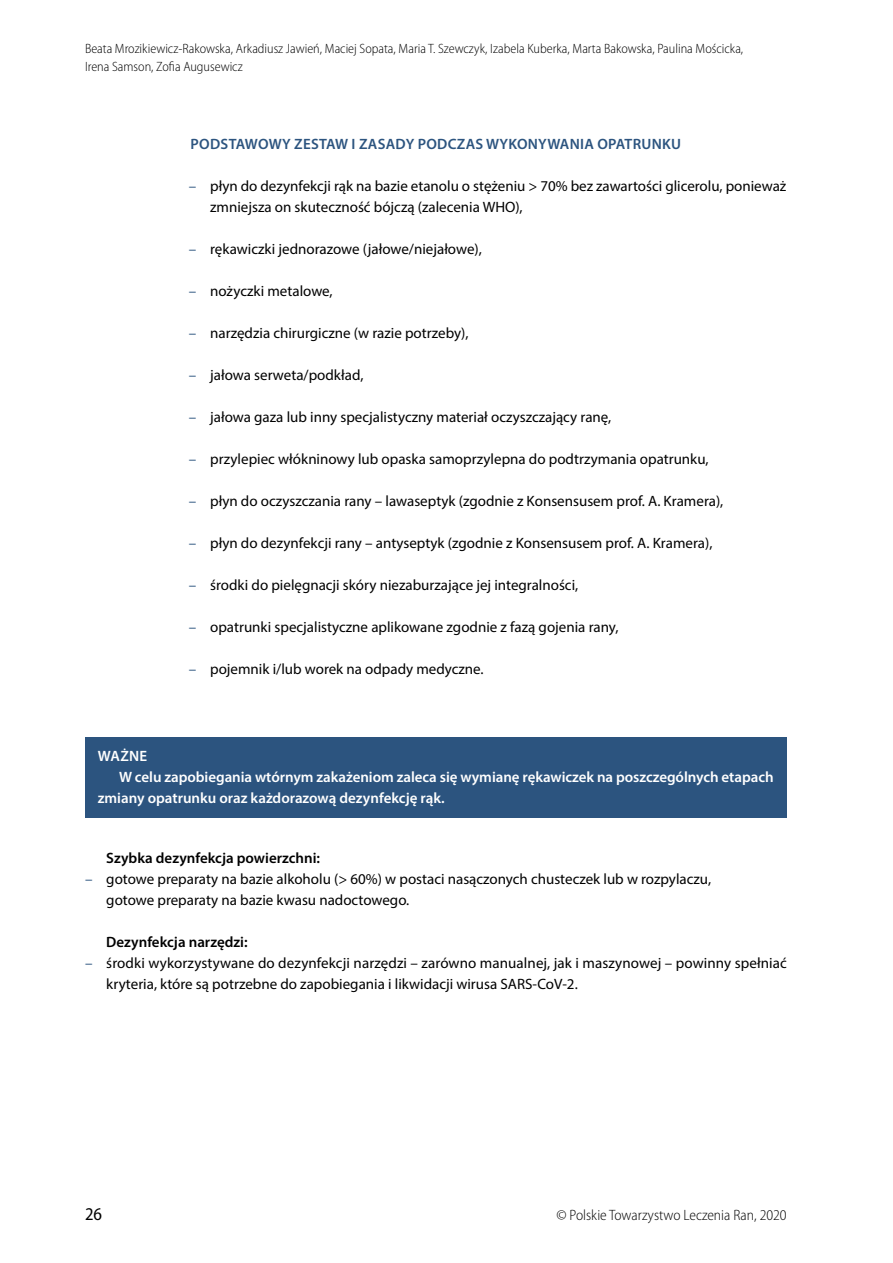
<style>
.page{position:relative;width:893px;height:1263px;background:#fff}
.page>*{position:absolute;margin:0;border:0;box-sizing:border-box;transform-origin:0 0}
.t1{font:semi-condensed 18px "Myriad Pro";color:#000}
.t2{font:15px/21px "Myriad Pro";color:#000}
.t3{font:600 15px "Myriad Pro";letter-spacing:-.005em;color:#fff}
.t4{font:600 15px "Myriad Pro";letter-spacing:.02em;color:#2c547f}
.t5{font:600 15px "Myriad Pro";color:#000}
.t6{font:300 semi-condensed 15px "Myriad Pro";color:#000}
.t7{font:300 semi-condensed 13.5px/18px "Myriad Pro";color:#000}
.s1{color:#2c547f}
</style>
<div class="page">
<div style="left:85px;top:737px;width:702px;height:81px;background:#2c547f"></div>
<p class="t7" style="left:85px;top:39px;width:660px">Beata Mrozikiewicz-Rakowska, Arkadiusz Jawień, Maciej Sopata, Maria T. Szewczyk, Izabela Kuberka, Marta Bakowska, Paulina Mościcka,<br>Irena Samson, Zofia Augusewicz</p>
<p class="t4" style="left:191px;top:134px;width:490px">Podstawowy zestaw i zasady podczas wykonywania opatrunku</p>
<p class="t2" style="left:210px;top:175px;width:578px;text-indent:-21px"><span class="s1">–</span> płyn do dezynfekcji rąk na bazie etanolu o stężeniu &gt; 70% bez zawartości glicerolu, ponieważ zmniejsza on skuteczność bójczą (zalecenia WHO),</p>
<p class="t2" style="left:189px;top:238px;width:294px"><span class="s1">–</span> rękawiczki jednorazowe (jałowe/niejałowe),</p>
<p class="t2" style="left:189px;top:280px;width:145px"><span class="s1">–</span> nożyczki metalowe,</p>
<p class="t2" style="left:189px;top:322px;width:281px"><span class="s1">–</span> narzędzia chirurgiczne (w razie potrzeby),</p>
<p class="t2" style="left:189px;top:364px;width:176px"><span class="s1">–</span> jałowa serweta/podkład,</p>
<p class="t2" style="left:189px;top:406px;width:424px"><span class="s1">–</span> jałowa gaza lub inny specjalistyczny materiał oczyszczający ranę,</p>
<p class="t2" style="left:189px;top:448px;width:521px"><span class="s1">–</span> przylepiec włókninowy lub opaska samoprzylepna do podtrzymania opatrunku,</p>
<p class="t2" style="left:189px;top:490px;width:536px"><span class="s1">–</span> płyn do oczyszczania rany – lawaseptyk (zgodnie z Konsensusem prof. A. Kramera),</p>
<p class="t2" style="left:189px;top:532px;width:525px"><span class="s1">–</span> płyn do dezynfekcji rany – antyseptyk (zgodnie z Konsensusem prof. A. Kramera),</p>
<p class="t2" style="left:189px;top:574px;width:391px"><span class="s1">–</span> środki do pielęgnacji skóry niezaburzające jej integralności,</p>
<p class="t2" style="left:189px;top:616px;width:431px"><span class="s1">–</span> opatrunki specjalistyczne aplikowane zgodnie z fazą gojenia rany,</p>
<p class="t2" style="left:189px;top:658px;width:296px"><span class="s1">–</span> pojemnik i/lub worek na odpady medyczne.</p>
<p class="t3" style="left:98px;top:747px;width:51px">Ważne</p>
<p class="t3" style="left:119px;top:768px;width:656px">W celu zapobiegania wtórnym zakażeniom zaleca się wymianę rękawiczek na poszczególnych etapach</p>
<p class="t3" style="left:98px;top:789px;width:348px">zmiany opatrunku oraz każdorazową dezynfekcję rąk.</p>
<p class="t5" style="left:106px;top:848px;width:215px">Szybka dezynfekcja powierzchni:</p>
<p class="t2" style="left:106px;top:868px;width:606px;text-indent:-21px"><span class="s1">–</span> gotowe preparaty na bazie alkoholu (&gt; 60%) w postaci nasączonych chusteczek lub w rozpylaczu, gotowe preparaty na bazie kwasu nadoctowego.</p>
<p class="t5" style="left:106px;top:932px;width:143px">Dezynfekcja narzędzi:</p>
<p class="t2" style="left:106px;top:952px;width:682px;text-indent:-21px"><span class="s1">–</span> środki wykorzystywane do dezynfekcji narzędzi – zarówno manualnej, jak i maszynowej – powinny spełniać kryteria, które są potrzebne do zapobiegania i likwidacji wirusa SARS-CoV-2.</p>
<p class="t1" style="left:85px;top:1205px;width:19px">26</p>
<p class="t6" style="left:556px;top:1207px;width:232px">© Polskie Towarzystwo Leczenia Ran, 2020</p>
</div>
